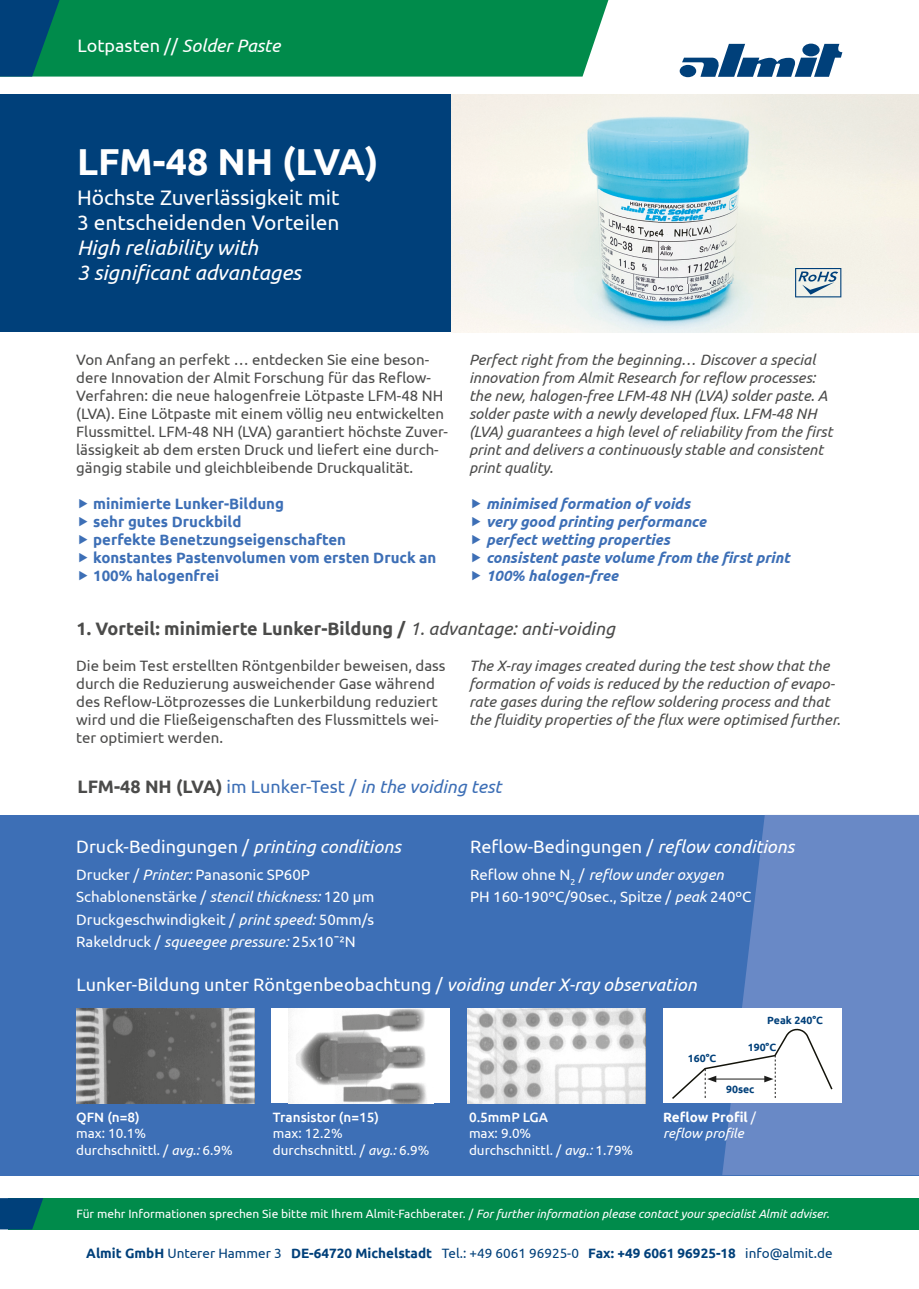
<style>
.page{position:relative;width:919px;height:1289px;background:#fff}
.page>*{position:absolute;margin:0;border:0;box-sizing:border-box;transform-origin:0 0}
.t1{font:700 37.5px "Ubuntu";letter-spacing:-.005em;color:#fff}
.t2{font:21px/25.2px "Ubuntu";color:#fff}
.t3{font:italic 21px/25.2px "Ubuntu";color:#fff}
.t4{font:18px "Ubuntu";color:#fff}
.t5{font:700 18px "Ubuntu";color:#4b4b4a}
.t6{font:italic 18px "Ubuntu";color:#3d6fb6}
.t7{font:15px/18px "Ubuntu";color:#4b4b4a}
.t8{font:italic 15px/18px "Ubuntu";color:#4b4b4a}
.t9{font:15px/22.5px "Ubuntu";color:#fff}
.t10{font:italic 700 15px/18px "Ubuntu";color:#3d6fb6}
.t11{font:700 15px/18px "Ubuntu";color:#3d6fb6}
.t12{font:13.5px/16.2px "Ubuntu";color:#fff}
.t13{font:700 13.5px "Ubuntu";color:#00407a}
.t14{font:500 13.5px "Ubuntu";color:#fff}
.t15{font:italic 13.5px/16.2px "Ubuntu";letter-spacing:-.005em;color:#fff}
.t16{font:12px "Ubuntu";color:#fff}
.t17{font:700 10.5px "Ubuntu";color:#00407a}
.s1{font-style:italic}
.s2{font-weight:400;font-style:italic}
.s3{font-weight:700;font-style:normal;color:#4b4b4a}
.s4{font-style:normal}
.s5{font-weight:700;font-style:normal}
.s6{font-weight:400}
</style>
<div class="page">
<div style="left:0;top:815px;width:910px;height:360px;background:#3d6fb6"></div>
<svg style="left:722px;top:815px;width:196px;height:360px;background:#6587c4"></svg>
<div style="left:9px;top:1198px;width:909px;height:31px;background:#008b4b"></div>
<svg style="left:0;top:1198px;width:43px;height:31px"></svg>
<svg style="left:679px;top:44px;width:163px;height:33px"></svg>
<svg style="left:0;top:0;width:608px;height:77px;background:#068853"></svg>
<div style="left:0;top:95px;width:451px;height:237px;background:#00407a"></div>
<img style="left:451px;top:95px;width:467px;height:237px">
<svg style="left:795px;top:268px;width:46px;height:29px"></svg>
<img style="left:76px;top:1008px;width:178px;height:95px">
<div style="left:272px;top:1008px;width:178px;height:95px;background:#fff"></div>
<img style="left:289px;top:1008px;width:138px;height:95px">
<img style="left:467px;top:1008px;width:178px;height:95px">
<div style="left:663px;top:1008px;width:178px;height:95px;background:#fff"></div>
<svg style="left:672px;top:1028px;width:161px;height:71px"></svg>
<p class="t4" style="left:78px;top:34px;width:204px">Lotpasten // <span class="s1">Solder Paste</span></p>
<h1 class="t1" style="left:77px;top:139px;width:303px">LFM-48 NH (LVA)</h1>
<h2 class="t2" style="left:77px;top:184px;width:264px">Höchste Zuverlässigkeit mit<br>3 entscheidenden Vorteilen</h2>
<h2 class="t3" style="left:77px;top:234px;width:225px">High reliability with<br>3 significant advantages</h2>
<p class="t7" style="left:76px;top:350px;width:373px">Von Anfang an perfekt … entdecken Sie eine beson&shy;dere Innovation der Almit Forschung für das Reflow-Verfahren: die neue halogenfreie Lötpaste LFM-48 NH (LVA). Eine Lötpaste mit einem völlig neu entwickelten Flussmittel. LFM-48 NH (LVA) garantiert höchste Zuver&shy;lässigkeit ab dem ersten Druck und liefert eine durch&shy;gängig stabile und gleichbleibende Druckqualität.</p>
<p class="t11" style="left:93px;top:494px;width:345px">minimierte Lunker-Bildung<br>sehr gutes Druckbild<br>perfekte Benetzungseigenschaften<br>konstantes Pastenvolumen vom ersten Druck an<br>100% halogenfrei</p>
<p class="t8" style="left:469px;top:350px;width:365px">Perfect right from the beginning… Discover a special innovation from Almit Research for reflow processes: the new, halogen-free LFM-48 NH (LVA) solder paste. A solder paste with a newly developed flux. LFM-48 NH (LVA) guarantees a high level of reliability from the first print and delivers a continuously stable and consistent print quality.</p>
<p class="t10" style="left:486px;top:494px;width:305px">minimised formation of voids<br>very good printing performance<br>perfect wetting properties<br>consistent paste volume from the first print<br>100% halogen-free</p>
<p class="t5" style="left:77px;top:617px;width:540px">1. Vorteil: minimierte Lunker-Bildung / <span class="s2">1. advantage: anti-voiding</span></p>
<p class="t7" style="left:76px;top:656px;width:371px">Die beim Test erstellten Röntgenbilder beweisen, dass durch die Reduzierung ausweichender Gase während des Reflow-Lötprozesses die Lunkerbildung reduziert wird und die Fließeigenschaften des Flussmittels wei&shy;ter optimiert werden.</p>
<p class="t8" style="left:469px;top:656px;width:373px">The X-ray images created during the test show that the formation of voids is reduced by the reduction of evapo&shy;rate gases during the reflow soldering process and that the fluidity properties of the flux were optimised further.</p>
<p class="t6" style="left:78px;top:775px;width:425px"><span class="s3">LFM-48 NH (LVA)</span> <span class="s4">im Lunker-Test /</span> in the voiding test</p>
<p class="t4" style="left:76px;top:835px;width:326px">Druck-Bedingungen / <span class="s1">printing conditions</span></p>
<p class="t9" style="left:76px;top:862px;width:300px">Drucker / <span class="s1">Printer:</span> Panasonic SP60P Schablonenstärke / <span class="s1">stencil thickness:</span> 120 µm Druckgeschwindigkeit / <span class="s1">print speed:</span> 50mm/s Rakeldruck / <span class="s1">squeegee pressure:</span> 25x10¯²N</p>
<p class="t4" style="left:470px;top:835px;width:326px">Reflow-Bedingungen / <span class="s1">reflow conditions</span></p>
<p class="t9" style="left:470px;top:862px;width:283px">Reflow ohne N<sub>2</sub> / <span class="s1">reflow under oxygen<br></span>PH 160-190ºC/90sec., Spitze / <span class="s1">peak</span> 240ºC</p>
<p class="t4" style="left:77px;top:973px;width:621px">Lunker-Bildung unter Röntgenbeobachtung / <span class="s1">voiding under X-ray observation</span></p>
<p class="t17" style="left:688px;top:1051px;width:30px">160°C</p>
<p class="t17" style="left:767px;top:1013px;width:57px">Peak 240°C</p>
<p class="t17" style="left:747px;top:1041px;width:30px">190°C</p>
<p class="t17" style="left:726px;top:1083px;width:30px">90sec</p>
<p class="t14" style="left:76px;top:1108px;width:65px">QFN (n=8)</p>
<p class="t12" style="left:76px;top:1125px;width:158px">max: 10.1% durchschnittl. / <span class="s1">avg.:</span> 6.9%</p>
<p class="t14" style="left:273px;top:1108px;width:108px">Transistor (n=15)</p>
<p class="t12" style="left:273px;top:1125px;width:158px">max: 12.2% durchschnittl. / <span class="s1">avg.:</span> 6.9%</p>
<p class="t14" style="left:469px;top:1108px;width:80px">0.5mmP LGA</p>
<p class="t12" style="left:469px;top:1125px;width:166px">max: 9.0%<br>durchschnittl. / <span class="s1">avg.:</span> 1.79%</p>
<p class="t15" style="left:663px;top:1108px;width:94px"><span class="s5">Reflow Profil</span> <span class="s4">/ </span>reflow profile</p>
<p class="t16" style="left:77px;top:1206px;width:754px">Für mehr Informationen sprechen Sie bitte mit Ihrem Almit-Fachberater. / <span class="s1">For further information please contact your specialist Almit adviser.</span></p>
<p class="t13" style="left:86px;top:1244px;width:747px">Almit GmbH <span class="s6">Unterer Hammer 3</span> DE-64720 Michelstadt <span class="s6">Tel.: +49 6061 96925-0</span> Fax: +49 6061 96925-18 <span class="s6">info@almit.de</span></p>
</div>
